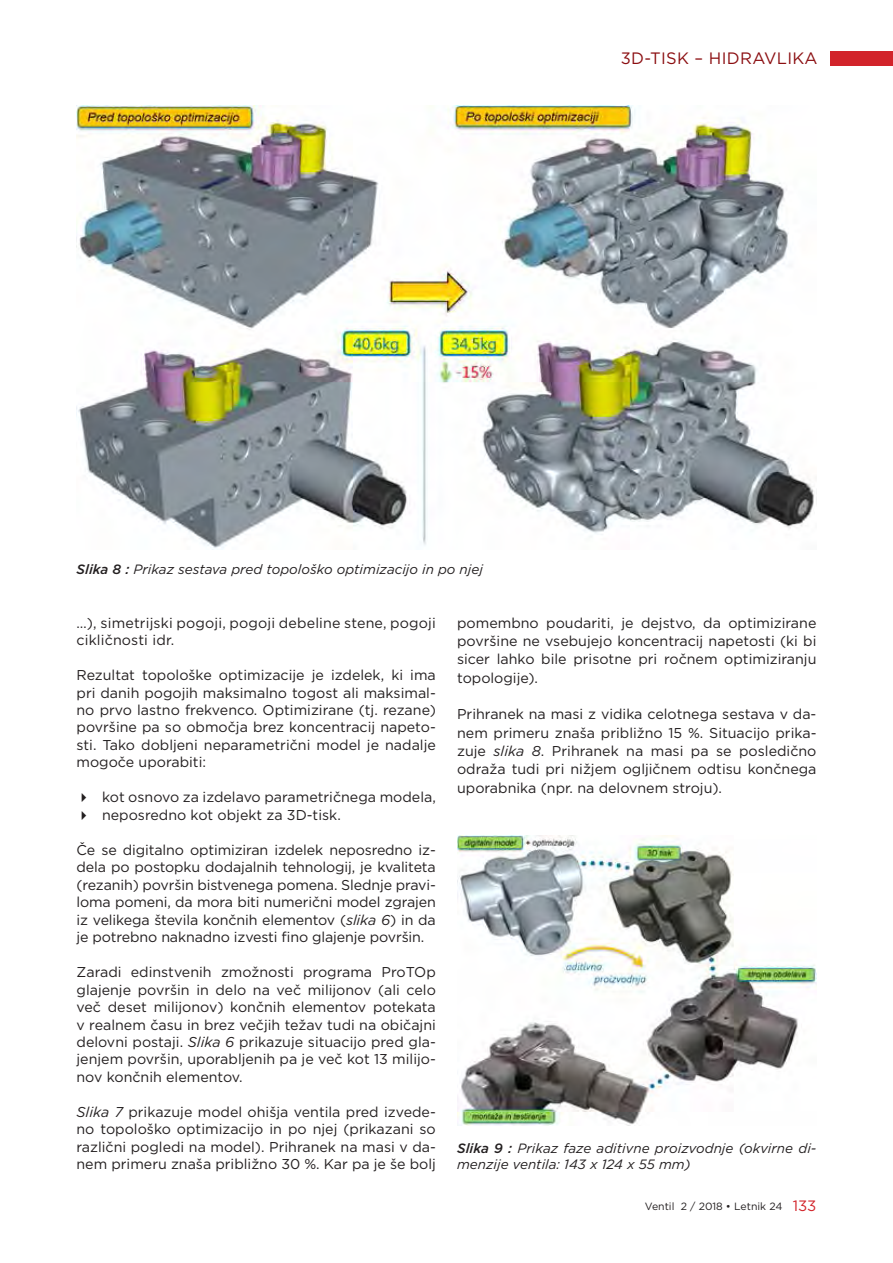
<style>
.page{position:relative;width:893px;height:1263px;background:#fff}
.page>*{position:absolute;margin:0;border:0;box-sizing:border-box;transform-origin:0 0}
.t1{font:16.5px "Gotham";letter-spacing:.02em;color:#8b0e11}
.t2{font:14.25px/17.4px "Gotham";color:#231f20;text-align:justify}
.t3{font:italic 13.5px/16.2px "Gotham";color:#231f20}
.t4{font:10.5px "Gotham";color:#231f20}
.s1{font-weight:500}
.s2{font-style:italic}
.s3{font-size:15px;color:#d2232a}
</style>
<div class="page">
<div style="left:831px;top:51px;width:62px;height:14px;background:#d2232a"></div>
<img style="left:77px;top:105px;width:737px;height:444px">
<img style="left:457px;top:835px;width:359px;height:290px">
<p class="t1" style="left:621px;top:48px;width:198px">3D-TISK – HIDRAVLIKA</p>
<p class="t3" style="left:77px;top:560px;width:408px"><span class="s1">Slika 8 :</span> Prikaz sestava pred topološko optimizacijo in po njej</p>
<p class="t2" style="left:77px;top:613px;width:361px">…), simetrijski pogoji, pogoji debeline stene, pogoji cikličnosti idr.</p>
<p class="t2" style="left:77px;top:666px;width:361px">Rezultat topološke optimizacije je izdelek, ki ima pri danih pogojih maksimalno togost ali maksimal&shy;no prvo lastno frekvenco. Optimizirane (tj. rezane) površine pa so območja brez koncentracij napeto&shy;sti. Tako dobljeni neparametrični model je nadalje mogoče uporabiti:</p>
<p class="t2" style="left:102px;top:788px;width:335px">kot osnovo za izdelavo parametričnega modela, neposredno kot objekt za 3D-tisk.</p>
<p class="t2" style="left:77px;top:841px;width:361px">Če se digitalno optimiziran izdelek neposredno iz&shy;dela po postopku dodajalnih tehnologij, je kvaliteta (rezanih) površin bistvenega pomena. Slednje pravi&shy;loma pomeni, da mora biti numerični model zgrajen iz velikega števila končnih elementov (<span class="s2">slika 6</span>) in da je potrebno naknadno izvesti fino glajenje površin.</p>
<p class="t2" style="left:77px;top:963px;width:361px">Zaradi edinstvenih zmožnosti programa ProTOp glajenje površin in delo na več milijonov (ali celo več deset milijonov) končnih elementov potekata v realnem času in brez večjih težav tudi na običajni delovni postaji. <span class="s2">Slika 6</span> prikazuje situacijo pred gla&shy;jenjem površin, uporabljenih pa je več kot 13 milijo&shy;nov končnih elementov.</p>
<p class="t2" style="left:77px;top:1103px;width:361px"><span class="s2">Slika 7</span> prikazuje model ohišja ventila pred izvede&shy;no topološko optimizacijo in po njej (prikazani so različni pogledi na model). Prihranek na masi v da&shy;nem primeru znaša približno 30 %. Kar pa je še bolj</p>
<p class="t2" style="left:457px;top:613px;width:361px;line-height:18.3px">pomembno poudariti, je dejstvo, da optimizirane površine ne vsebujejo koncentracij napetosti (ki bi sicer lahko bile prisotne pri ročnem optimiziranju topologije).</p>
<p class="t2" style="left:457px;top:705px;width:361px;line-height:18.3px">Prihranek na masi z vidika celotnega sestava v da&shy;nem primeru znaša približno 15 %. Situacijo prika&shy;zuje <span class="s2">slika 8</span>. Prihranek na masi pa se posledično odraža tudi pri nižjem ogljičnem odtisu končnega uporabnika (npr. na delovnem stroju).</p>
<p class="t3" style="left:457px;top:1140px;width:361px"><span class="s1">Slika 9 :</span> Prikaz faze aditivne proizvodnje (okvirne di&shy;menzije ventila: 143 x 124 x 55 mm)</p>
<p class="t4" style="left:645px;top:1199px;width:173px">Ventil 2 / 2018 • Letnik 24 <span class="s3">133</span></p>
</div>
